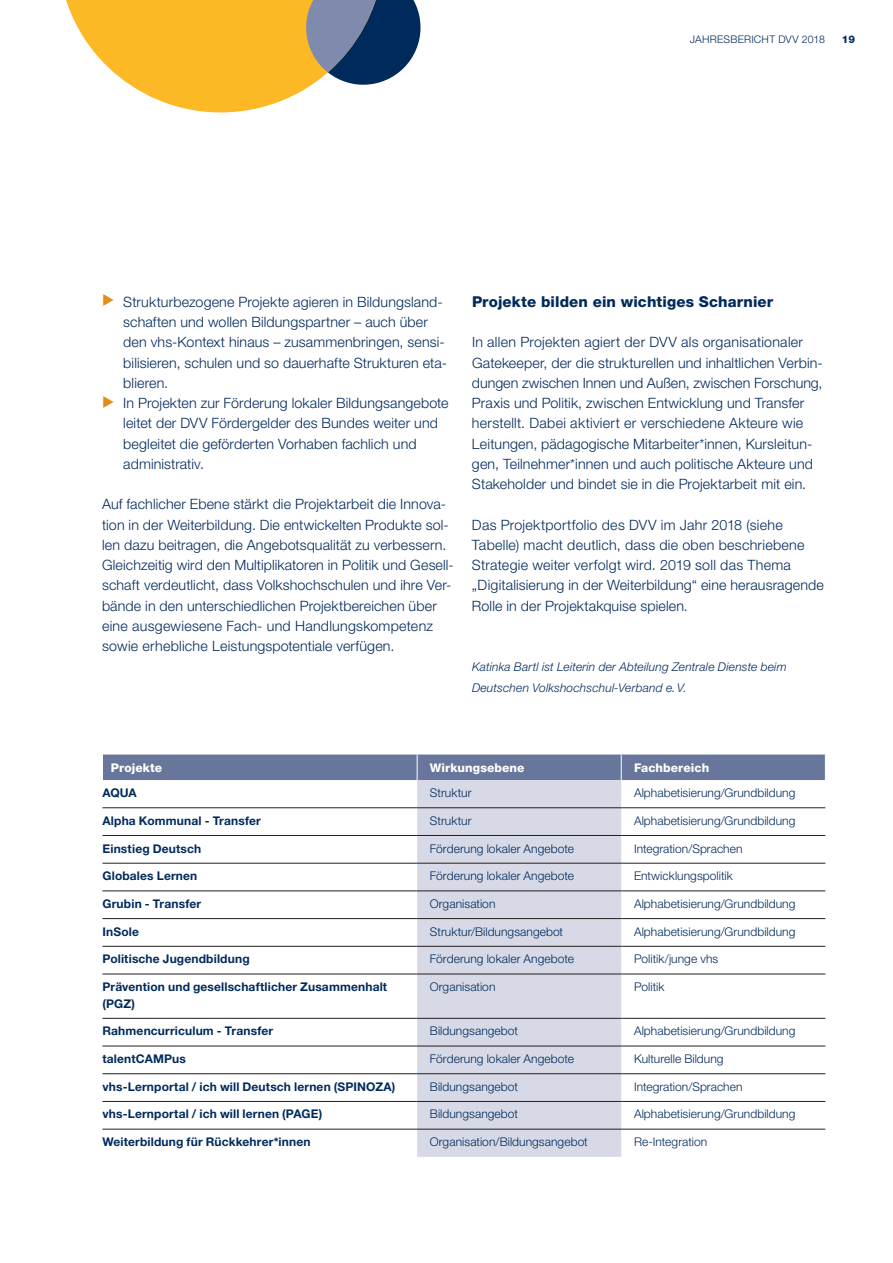
<style>
.page{position:relative;width:893px;height:1263px;background:#fff}
.page>*{position:absolute;margin:0;border:0;box-sizing:border-box;transform-origin:0 0}
.t1{font:800 15px "Helvetica Neue LT Std";letter-spacing:.01em;color:#002a5c}
.t2{font:300 14.25px/20.2px "Helvetica Neue LT Std";letter-spacing:.01em;color:#002a5c}
.t3{font:300 12px "Helvetica Neue LT Std";letter-spacing:.005em;color:#002a5c}
.t4{font:700 12px/16.6px "Helvetica Neue LT Std";letter-spacing:.015em;color:#002a5c}
.t5{font:italic 300 12px/20.2px "Helvetica Neue LT Std";letter-spacing:.015em;color:#002a5c}
.t6{font:800 12px "Helvetica Neue LT Std";letter-spacing:.005em;color:#fff}
.t7{font:300 10.5px "Helvetica Neue LT Std";letter-spacing:.025em;color:#002a5c}
.t8{font:800 10.5px "Helvetica Neue LT Std";color:#002a5c}
.s1{color:#e18e17}
</style>
<div class="page">
<svg style="left:66px;top:0;width:355px;height:113px"></svg>
<div style="left:417px;top:780px;width:204px;height:377px;background:#d7dae6"></div>
<div style="left:102px;top:754px;width:724px;height:26px;background:#69769b"></div>
<hr style="left:102px;top:807px;width:315px;height:1px;background:#231f20">
<hr style="left:417px;top:807px;width:204px;height:1px;background:#231f20">
<hr style="left:621px;top:807px;width:204px;height:1px;background:#231f20">
<hr style="left:102px;top:835px;width:315px;height:1px;background:#231f20">
<hr style="left:417px;top:835px;width:204px;height:1px;background:#231f20">
<hr style="left:621px;top:835px;width:204px;height:1px;background:#231f20">
<hr style="left:102px;top:863px;width:315px;height:1px;background:#231f20">
<hr style="left:417px;top:863px;width:204px;height:1px;background:#231f20">
<hr style="left:621px;top:863px;width:204px;height:1px;background:#231f20">
<hr style="left:102px;top:891px;width:315px;height:1px;background:#231f20">
<hr style="left:417px;top:891px;width:204px;height:1px;background:#231f20">
<hr style="left:621px;top:891px;width:204px;height:1px;background:#231f20">
<hr style="left:102px;top:918px;width:315px;height:1px;background:#231f20">
<hr style="left:417px;top:918px;width:204px;height:1px;background:#231f20">
<hr style="left:621px;top:918px;width:204px;height:1px;background:#231f20">
<hr style="left:102px;top:946px;width:315px;height:1px;background:#231f20">
<hr style="left:417px;top:946px;width:204px;height:1px;background:#231f20">
<hr style="left:621px;top:946px;width:204px;height:1px;background:#231f20">
<hr style="left:102px;top:974px;width:315px;height:1px;background:#231f20">
<hr style="left:417px;top:974px;width:204px;height:1px;background:#231f20">
<hr style="left:621px;top:974px;width:204px;height:1px;background:#231f20">
<hr style="left:102px;top:1018px;width:315px;height:1px;background:#231f20">
<hr style="left:417px;top:1018px;width:204px;height:1px;background:#231f20">
<hr style="left:621px;top:1018px;width:204px;height:1px;background:#231f20">
<hr style="left:102px;top:1046px;width:315px;height:1px;background:#231f20">
<hr style="left:417px;top:1046px;width:204px;height:1px;background:#231f20">
<hr style="left:621px;top:1046px;width:204px;height:1px;background:#231f20">
<hr style="left:102px;top:1073px;width:315px;height:1px;background:#231f20">
<hr style="left:417px;top:1073px;width:204px;height:1px;background:#231f20">
<hr style="left:621px;top:1073px;width:204px;height:1px;background:#231f20">
<hr style="left:102px;top:1101px;width:315px;height:1px;background:#231f20">
<hr style="left:417px;top:1101px;width:204px;height:1px;background:#231f20">
<hr style="left:621px;top:1101px;width:204px;height:1px;background:#231f20">
<hr style="left:102px;top:1129px;width:315px;height:1px;background:#231f20">
<hr style="left:417px;top:1129px;width:204px;height:1px;background:#231f20">
<hr style="left:621px;top:1129px;width:204px;height:1px;background:#231f20">
<p class="t7" style="left:690px;top:32px;width:137px">JAHRESBERICHT DVV 2018</p>
<p class="t8" style="left:842px;top:33px;width:15px">19</p>
<p class="t2" style="left:123px;top:291px;width:325px;text-indent:-21px"><span class="s1">◆</span> Strukturbezogene Projekte agieren in Bildungsland&shy;schaften und wollen Bildungspartner – auch über den vhs-Kontext hinaus – zusammenbringen, sensi&shy;bilisieren, schulen und so dauerhafte Strukturen eta&shy;blieren.</p>
<p class="t2" style="left:123px;top:393px;width:327px;text-indent:-21px"><span class="s1">◆</span> In Projekten zur Förderung lokaler Bildungsangebote leitet der DVV Fördergelder des Bundes weiter und begleitet die geförderten Vorhaben fachlich und administrativ.</p>
<p class="t2" style="left:102px;top:494px;width:353px">Auf fachlicher Ebene stärkt die Projektarbeit die Innova&shy;tion in der Weiterbildung. Die entwickelten Produkte sol&shy;len dazu beitragen, die Angebotsqualität zu verbessern.<br>Gleichzeitig wird den Multiplikatoren in Politik und Gesell&shy;schaft verdeutlicht, dass Volkshochschulen und ihre Ver&shy;bände in den unterschiedlichen Projektbereichen über eine ausgewiesene Fach- und Handlungskompetenz sowie erhebliche Leistungspotentiale verfügen.</p>
<p class="t1" style="left:472px;top:293px;width:303px">Projekte bilden ein wichtiges Scharnier</p>
<p class="t2" style="left:472px;top:332px;width:352px">In allen Projekten agiert der DVV als organisationaler Gatekeeper, der die strukturellen und inhaltlichen Verbin&shy;dungen zwischen Innen und Außen, zwischen Forschung, Praxis und Politik, zwischen Entwicklung und Transfer herstellt. Dabei aktiviert er verschiedene Akteure wie Leitungen, pädagogische Mitarbeiter*innen, Kursleitun&shy;gen, Teilnehmer*innen und auch politische Akteure und Stakeholder und bindet sie in die Projektarbeit mit ein.</p>
<p class="t2" style="left:472px;top:514px;width:353px">Das Projektportfolio des DVV im Jahr 2018 (siehe Tabelle) macht deutlich, dass die oben beschriebene Strategie weiter verfolgt wird. 2019 soll das Thema „Digitalisierung in der Weiterbildung“ eine herausragende Rolle in der Projektakquise spielen.</p>
<p class="t5" style="left:472px;top:657px;width:316px">Katinka Bartl ist Leiterin der Abteilung Zentrale Dienste beim<br>Deutschen Volkshochschul-Verband e.V.</p>
<p class="t6" style="left:111px;top:760px;width:53px">Projekte</p>
<p class="t6" style="left:430px;top:760px;width:96px">Wirkungsebene</p>
<p class="t6" style="left:634px;top:760px;width:77px">Fachbereich</p>
<p class="t4" style="left:102px;top:784px;width:36px">AQUA</p>
<p class="t3" style="left:430px;top:785px;width:43px">Struktur</p>
<p class="t3" style="left:634px;top:785px;width:163px">Alphabetisierung/Grundbildung</p>
<p class="t4" style="left:102px;top:812px;width:160px">Alpha Kommunal - Transfer</p>
<p class="t3" style="left:430px;top:813px;width:43px">Struktur</p>
<p class="t3" style="left:634px;top:813px;width:163px">Alphabetisierung/Grundbildung</p>
<p class="t4" style="left:102px;top:840px;width:100px">Einstieg Deutsch</p>
<p class="t3" style="left:430px;top:841px;width:146px">Förderung lokaler Angebote</p>
<p class="t3" style="left:634px;top:841px;width:110px">Integration/Sprachen</p>
<p class="t4" style="left:102px;top:867px;width:96px">Globales Lernen</p>
<p class="t3" style="left:430px;top:869px;width:146px">Förderung lokaler Angebote</p>
<p class="t3" style="left:634px;top:869px;width:100px">Entwicklungspolitik</p>
<p class="t4" style="left:102px;top:895px;width:100px">Grubin - Transfer</p>
<p class="t3" style="left:430px;top:896px;width:67px">Organisation</p>
<p class="t3" style="left:634px;top:896px;width:163px">Alphabetisierung/Grundbildung</p>
<p class="t4" style="left:102px;top:923px;width:38px">InSole</p>
<p class="t3" style="left:430px;top:924px;width:135px">Struktur/Bildungsangebot</p>
<p class="t3" style="left:634px;top:924px;width:163px">Alphabetisierung/Grundbildung</p>
<p class="t4" style="left:102px;top:950px;width:149px">Politische Jugendbildung</p>
<p class="t3" style="left:430px;top:952px;width:146px">Förderung lokaler Angebote</p>
<p class="t3" style="left:634px;top:952px;width:86px">Politik/junge vhs</p>
<p class="t4" style="left:102px;top:978px;width:286px">Prävention und gesellschaftlicher Zusammenhalt (PGZ)</p>
<p class="t3" style="left:430px;top:979px;width:67px">Organisation</p>
<p class="t3" style="left:634px;top:979px;width:32px">Politik</p>
<p class="t4" style="left:102px;top:1022px;width:172px">Rahmencurriculum - Transfer</p>
<p class="t3" style="left:430px;top:1024px;width:90px">Bildungsangebot</p>
<p class="t3" style="left:634px;top:1024px;width:163px">Alphabetisierung/Grundbildung</p>
<p class="t4" style="left:102px;top:1050px;width:85px">talentCAMPus</p>
<p class="t3" style="left:430px;top:1051px;width:146px">Förderung lokaler Angebote</p>
<p class="t3" style="left:634px;top:1051px;width:91px">Kulturelle Bildung</p>
<p class="t4" style="left:102px;top:1078px;width:294px">vhs-Lernportal / ich will Deutsch lernen (SPINOZA)</p>
<p class="t3" style="left:430px;top:1079px;width:90px">Bildungsangebot</p>
<p class="t3" style="left:634px;top:1079px;width:110px">Integration/Sprachen</p>
<p class="t4" style="left:102px;top:1105px;width:221px">vhs-Lernportal / ich will lernen (PAGE)</p>
<p class="t3" style="left:430px;top:1107px;width:90px">Bildungsangebot</p>
<p class="t3" style="left:634px;top:1107px;width:163px">Alphabetisierung/Grundbildung</p>
<p class="t4" style="left:102px;top:1133px;width:210px">Weiterbildung für Rückkehrer*innen</p>
<p class="t3" style="left:430px;top:1134px;width:159px">Organisation/Bildungsangebot</p>
<p class="t3" style="left:634px;top:1134px;width:75px">Re-Integration</p>
</div>
